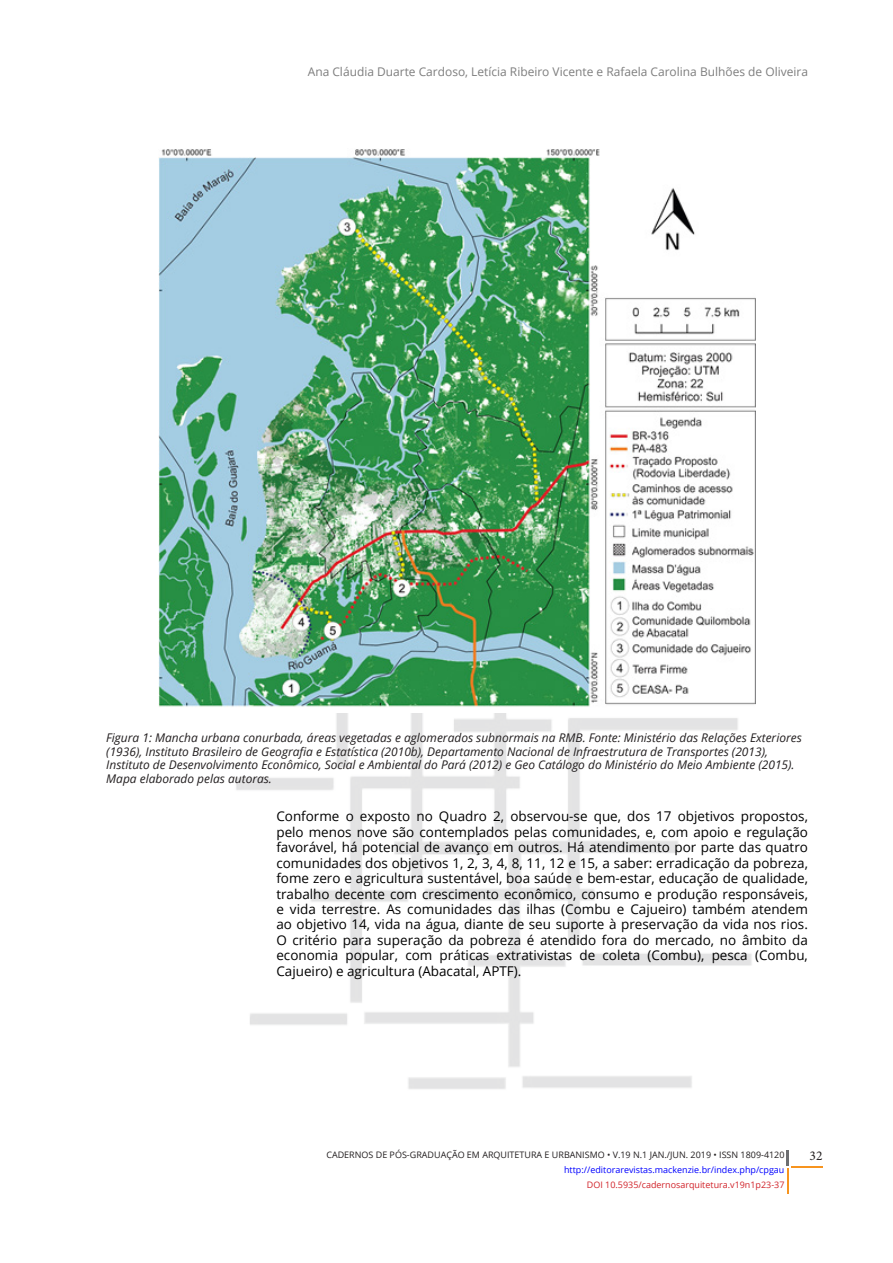
<style>
.page{position:relative;width:893px;height:1263px;background:#fff}
.page>*{position:absolute;margin:0;border:0;box-sizing:border-box;transform-origin:0 0}
.Normal__Web{font:13.5px/15.5px "Open Sans";color:#000;text-align:justify}
.t1{font:13.5px "Minion Pro";color:#231f20}
.CPFAU-LegendaFigura{font:italic 12px/13.8px "Open Sans";color:#231f20}
.CPFAU-TítuloPortuguê{font:12px "Open Sans";color:#7d7d7d}
.t2{font:9px "Open Sans";color:#231f20}
.t3{font:9px "Open Sans";color:#00f}
.t4{font:9px "Open Sans";color:#d1232a}
</style>
<div class="page">
<img style="left:236px;top:713px;width:516px;height:376px">
<img style="left:158px;top:149px;width:598px;height:558px">
<svg style="left:787px;top:1150px;width:2px;height:15px"></svg>
<hr style="left:791px;top:1166px;width:31px;height:2px;background:#f7941e">
<hr style="left:787px;top:1168px;width:2px;height:26px;background:#f7941e">
<p class="CPFAU-TítuloPortuguê" style="left:308px;top:63px;width:502px">Ana Cláudia Duarte Cardoso, Letícia Ribeiro Vicente e Rafaela Carolina Bulhões de Oliveira</p>
<p class="CPFAU-LegendaFigura" style="left:106px;top:730px;width:697px">Figura 1: Mancha urbana conurbada, áreas vegetadas e aglomerados subnormais na RMB. Fonte: Ministério das Relações Exteriores (1936), Instituto Brasileiro de Geografia e Estatística (2010b), Departamento Nacional de Infraestrutura de Transportes (2013), Instituto de Desenvolvimento Econômico, Social e Ambiental do Pará (2012) e Geo Catálogo do Ministério do Meio Ambiente (2015).<br>Mapa elaborado pelas autoras.</p>
<p class="Normal__Web" style="left:276px;top:808px;width:533px">Conforme o exposto no Quadro 2, observou-se que, dos 17 objetivos propostos, pelo menos nove são contemplados pelas comunidades, e, com apoio e regulação favorável, há potencial de avanço em outros. Há atendimento por parte das quatro comunidades dos objetivos 1, 2, 3, 4, 8, 11, 12 e 15, a saber: erradicação da pobreza, fome zero e agricultura sustentável, boa saúde e bem-estar, educação de qualidade, trabalho decente com crescimento econômico, consumo e produção responsáveis, e vida terrestre. As comunidades das ilhas (Combu e Cajueiro) também atendem ao objetivo 14, vida na água, diante de seu suporte à preservação da vida nos rios.<br>O critério para superação da pobreza é atendido fora do mercado, no âmbito da economia popular, com práticas extrativistas de coleta (Combu), pesca (Combu, Cajueiro) e agricultura (Abacatal, APTF).</p>
<p class="t2" style="left:326px;top:1148px;width:460px">CADERNOS DE PÓS-GRADUAÇÃO EM ARQUITETURA E URBANISMO • V.19 N.1 JAN./JUN. 2019 • ISSN 1809-4120</p>
<p class="t1" style="left:810px;top:1146px;width:14px">32</p>
<p class="t3" style="left:564px;top:1163px;width:222px">http://editorarevistas.mackenzie.br/index.php/cpgau</p>
<p class="t4" style="left:587px;top:1178px;width:199px">DOI 10.5935/cadernosarquitetura.v19n1p23-37</p>
</div>
